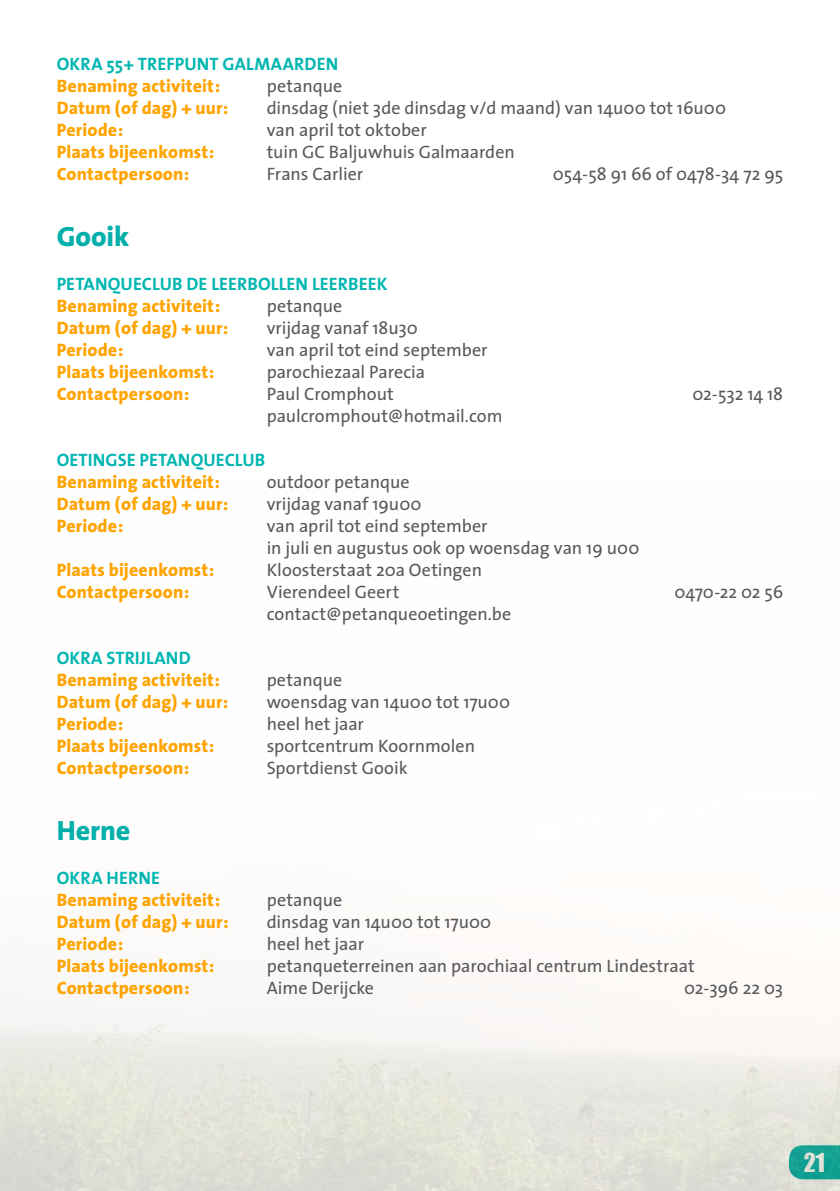
<style>
.page{position:relative;width:840px;height:1191px;background:#fff}
.page>*{position:absolute;margin:0;border:0;box-sizing:border-box;transform-origin:0 0}
.t1{font:800 28px "The Sans";letter-spacing:-.005em;color:#00afaa}
.t2{font:24px "Impact";color:#fff}
.t3{font:18px/22px "The Sans";color:#58585a}
.t4{font:800 18px "The Sans";letter-spacing:.01em;color:#ffa400}
.t5{font:700 18px "The Sans";letter-spacing:.005em;color:#00b6b1}
</style>
<div class="page">
<img style="left:0;top:998px;width:839px;height:193px">
<p class="t5" style="left:57px;top:49px;width:283px">OKRA 55+ TREFPUNT GALMAARDEN</p>
<p class="t4" style="left:57px;top:70px;width:165px">Benaming activiteit:</p>
<p class="t3" style="left:266px;top:74px;width:77px">petanque</p>
<p class="t4" style="left:57px;top:92px;width:173px">Datum (of dag) + uur:</p>
<p class="t3" style="left:266px;top:96px;width:460px">dinsdag (niet 3de dinsdag v/d maand) van 14u00 tot 16u00</p>
<p class="t4" style="left:57px;top:114px;width:68px">Periode:</p>
<p class="t3" style="left:266px;top:118px;width:161px">van april tot oktober</p>
<p class="t4" style="left:57px;top:136px;width:159px">Plaats bijeenkomst:</p>
<p class="t3" style="left:266px;top:140px;width:249px">tuin GC Baljuwhuis Galmaarden</p>
<p class="t4" style="left:57px;top:158px;width:134px">Contactpersoon:</p>
<p class="t3" style="left:266px;top:162px;width:98px">Frans Carlier</p>
<p class="t3" style="left:552px;top:162px;width:232px">054-58 91 66 of 0478-34 72 95</p>
<h1 class="t1" style="left:57px;top:213px;width:74px">Gooik</h1>
<p class="t5" style="left:57px;top:269px;width:332px">PETANQUECLUB DE LEERBOLLEN LEERBEEK</p>
<p class="t4" style="left:57px;top:290px;width:165px">Benaming activiteit:</p>
<p class="t3" style="left:266px;top:294px;width:77px">petanque</p>
<p class="t4" style="left:57px;top:312px;width:173px">Datum (of dag) + uur:</p>
<p class="t3" style="left:266px;top:316px;width:152px">vrijdag vanaf 18u30</p>
<p class="t4" style="left:57px;top:334px;width:68px">Periode:</p>
<p class="t3" style="left:266px;top:338px;width:222px">van april tot eind september</p>
<p class="t4" style="left:57px;top:356px;width:159px">Plaats bijeenkomst:</p>
<p class="t3" style="left:266px;top:360px;width:160px">parochiezaal Parecia</p>
<p class="t4" style="left:57px;top:378px;width:134px">Contactpersoon:</p>
<p class="t3" style="left:266px;top:382px;width:128px">Paul Cromphout</p>
<p class="t3" style="left:692px;top:382px;width:92px">02-532 14 18</p>
<p class="t3" style="left:266px;top:404px;width:237px">paulcromphout@hotmail.com</p>
<p class="t5" style="left:57px;top:445px;width:210px">OETINGSE PETANQUECLUB</p>
<p class="t4" style="left:57px;top:466px;width:165px">Benaming activiteit:</p>
<p class="t3" style="left:266px;top:470px;width:144px">outdoor petanque</p>
<p class="t4" style="left:57px;top:488px;width:173px">Datum (of dag) + uur:</p>
<p class="t3" style="left:266px;top:492px;width:156px">vrijdag vanaf 19u00</p>
<p class="t4" style="left:57px;top:510px;width:68px">Periode:</p>
<p class="t3" style="left:266px;top:514px;width:374px">van april tot eind september<br>in juli en augustus ook op woensdag van 19 u00</p>
<p class="t4" style="left:57px;top:554px;width:159px">Plaats bijeenkomst:</p>
<p class="t3" style="left:266px;top:558px;width:217px">Kloosterstaat 20a Oetingen</p>
<p class="t4" style="left:57px;top:576px;width:134px">Contactpersoon:</p>
<p class="t3" style="left:266px;top:580px;width:134px">Vierendeel Geert</p>
<p class="t3" style="left:674px;top:580px;width:110px">0470-22 02 56</p>
<p class="t3" style="left:266px;top:602px;width:246px">contact@petanqueoetingen.be</p>
<p class="t5" style="left:57px;top:642px;width:135px">OKRA STRIJLAND</p>
<p class="t4" style="left:57px;top:664px;width:165px">Benaming activiteit:</p>
<p class="t3" style="left:266px;top:668px;width:77px">petanque</p>
<p class="t4" style="left:57px;top:686px;width:173px">Datum (of dag) + uur:</p>
<p class="t3" style="left:266px;top:690px;width:245px">woensdag van 14u00 tot 17u00</p>
<p class="t4" style="left:57px;top:708px;width:68px">Periode:</p>
<p class="t3" style="left:266px;top:712px;width:99px">heel het jaar</p>
<p class="t4" style="left:57px;top:730px;width:159px">Plaats bijeenkomst:</p>
<p class="t3" style="left:266px;top:734px;width:210px">sportcentrum Koornmolen</p>
<p class="t4" style="left:57px;top:752px;width:134px">Contactpersoon:</p>
<p class="t3" style="left:266px;top:756px;width:142px">Sportdienst Gooik</p>
<h1 class="t1" style="left:57px;top:807px;width:75px">Herne</h1>
<p class="t5" style="left:57px;top:863px;width:105px">OKRA HERNE</p>
<p class="t4" style="left:57px;top:884px;width:165px">Benaming activiteit:</p>
<p class="t3" style="left:266px;top:888px;width:77px">petanque</p>
<p class="t4" style="left:57px;top:906px;width:173px">Datum (of dag) + uur:</p>
<p class="t3" style="left:266px;top:910px;width:226px">dinsdag van 14u00 tot 17u00</p>
<p class="t4" style="left:57px;top:928px;width:68px">Periode:</p>
<p class="t3" style="left:266px;top:932px;width:99px">heel het jaar</p>
<p class="t4" style="left:57px;top:950px;width:159px">Plaats bijeenkomst:</p>
<p class="t3" style="left:266px;top:954px;width:429px">petanqueterreinen aan parochiaal centrum Lindestraat</p>
<p class="t4" style="left:57px;top:972px;width:134px">Contactpersoon:</p>
<p class="t3" style="left:266px;top:976px;width:109px">Aime Derijcke</p>
<p class="t3" style="left:683px;top:976px;width:100px">02-396 22 03</p>
<h2 class="t2" style="left:803px;top:1143px;width:23px">21</h2>
</div>
